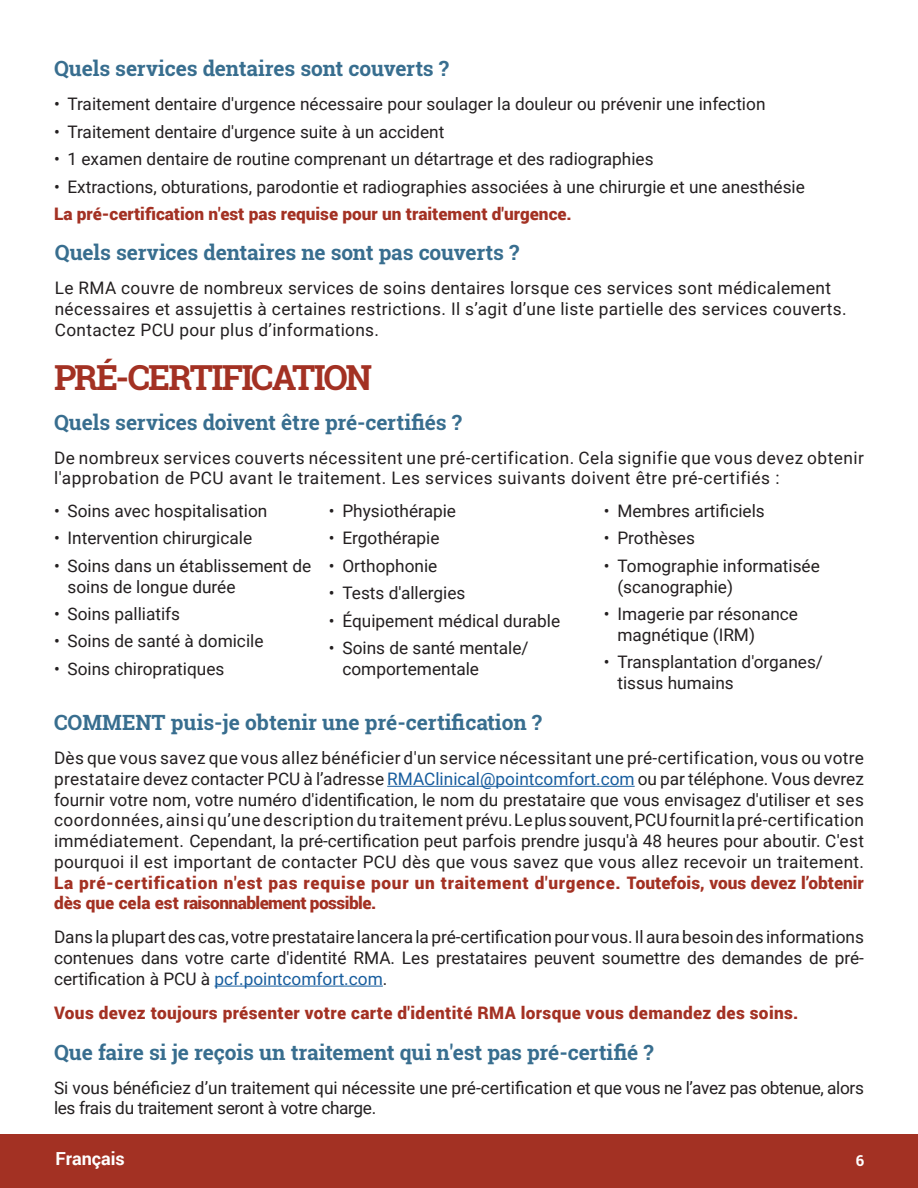
<style>
.page{position:relative;width:918px;height:1188px;background:#fff}
.page>*{position:absolute;margin:0;border:0;box-sizing:border-box;transform-origin:0 0}
.Chapter_Header{font:700 34.5px "Roboto Slab";letter-spacing:-.055em;color:#a33123}
.Header_2{font:700 21px "Roboto Slab";letter-spacing:-.005em;color:#386e8f}
.Body_Copy{font:700 21px "Roboto Slab";color:#386e8f}
.Body_Copy-2{font:700 18px "Roboto";color:#fff}
.Body_Copy-3{font:17.25px/20.7px "Roboto";color:#231f20}
.Body_Copy-4{font:900 17.25px/20.7px "Roboto";letter-spacing:.015em;color:#a33123}
.Body_Copy-5{font:17.25px/20.7px "Roboto";letter-spacing:.02em;color:#231f20}
.Body_Copy-6{font:17.25px/20.7px "Roboto";letter-spacing:.03em;color:#231f20}
.Body_Copy-7{font:17.25px/20.7px "Roboto";letter-spacing:-.02em;color:#231f20}
.Body_Copy-8{font:700 15px "Roboto Slab";color:#fff}
.s1{color:#175d9e}
</style>
<div class="page">
<div style="left:0;top:1134px;width:918px;height:54px;background:#a33123"></div>
<hr style="left:387px;top:786px;width:248px;height:1px;background:#175d9e">
<hr style="left:215px;top:986px;width:168px;height:1px;background:#175d9e">
<p class="Header_2" style="left:54px;top:54px;width:397px">Quels services dentaires sont couverts ?</p>
<p class="Body_Copy-3" style="left:54px;top:93px;width:713px">• Traitement dentaire d'urgence nécessaire pour soulager la douleur ou prévenir une infection</p>
<p class="Body_Copy-3" style="left:54px;top:121px;width:392px">• Traitement dentaire d'urgence suite à un accident</p>
<p class="Body_Copy-3" style="left:54px;top:148px;width:601px">• 1 examen dentaire de routine comprenant un détartrage et des radiographies</p>
<p class="Body_Copy-3" style="left:54px;top:175px;width:752px">• Extractions, obturations, parodontie et radiographies associées à une chirurgie et une anesthésie</p>
<p class="Body_Copy-4" style="left:54px;top:203px;width:519px">La pré-certification n'est pas requise pour un traitement d'urgence.</p>
<p class="Header_2" style="left:55px;top:238px;width:466px">Quels services dentaires ne sont pas couverts ?</p>
<p class="Body_Copy-5" style="left:55px;top:277px;width:793px">Le RMA couvre de nombreux services de soins dentaires lorsque ces services sont médicalement nécessaires et assujettis à certaines restrictions. Il s’agit d’une liste partielle des services couverts.<br>Contactez PCU pour plus d’informations.</p>
<p class="Chapter_Header" style="left:54px;top:354px;width:320px">PRÉ-CERTIFICATION</p>
<p class="Header_2" style="left:54px;top:408px;width:409px">Quels services doivent être pré-certifiés ?</p>
<p class="Body_Copy-6" style="left:54px;top:447px;width:812px">De nombreux services couverts nécessitent une pré-certification. Cela signifie que vous devez obtenir l'approbation de PCU avant le traitement. Les services suivants doivent être pré-certifiés :</p>
<p class="Body_Copy-3" style="left:54px;top:500px;width:215px">• Soins avec hospitalisation</p>
<p class="Body_Copy-3" style="left:54px;top:527px;width:200px">• Intervention chirurgicale</p>
<p class="Body_Copy-3" style="left:68px;top:555px;width:245px;text-indent:-14px">• Soins dans un établissement de soins de longue durée</p>
<p class="Body_Copy-3" style="left:54px;top:603px;width:128px">• Soins palliatifs</p>
<p class="Body_Copy-3" style="left:54px;top:630px;width:211px">• Soins de santé à domicile</p>
<p class="Body_Copy-3" style="left:54px;top:658px;width:172px">• Soins chiropratiques</p>
<p class="Body_Copy-3" style="left:329px;top:500px;width:129px">• Physiothérapie</p>
<p class="Body_Copy-3" style="left:329px;top:527px;width:112px">• Ergothérapie</p>
<p class="Body_Copy-3" style="left:329px;top:555px;width:110px">• Orthophonie</p>
<p class="Body_Copy-3" style="left:329px;top:582px;width:138px">• Tests d'allergies</p>
<p class="Body_Copy-3" style="left:329px;top:610px;width:233px">• Équipement médical durable</p>
<p class="Body_Copy-3" style="left:342px;top:637px;width:188px;text-indent:-14px">• Soins de santé mentale/ comportementale</p>
<p class="Body_Copy-3" style="left:604px;top:500px;width:162px">• Membres artificiels</p>
<p class="Body_Copy-3" style="left:604px;top:527px;width:93px">• Prothèses</p>
<p class="Body_Copy-3" style="left:617px;top:555px;width:204px;text-indent:-14px">• Tomographie informatisée (scanographie)</p>
<p class="Body_Copy-3" style="left:617px;top:603px;width:182px;text-indent:-14px">• Imagerie par résonance magnétique (IRM)</p>
<p class="Body_Copy-3" style="left:617px;top:651px;width:207px;text-indent:-14px">• Transplantation d'organes/ tissus humains</p>
<p class="Body_Copy" style="left:54px;top:708px;width:490px">COMMENT puis-je obtenir une pré-certification ?</p>
<p class="Body_Copy-3" style="left:54px;top:747px;width:812px;text-align:justify">Dès que vous savez que vous allez bénéficier d'un service nécessitant une pré-certification, vous ou votre prestataire devez contacter PCU à l’adresse <span class="s1">RMAClinical@pointcomfort.com</span> ou par téléphone. Vous devrez fournir votre nom, votre numéro d'identification, le nom du prestataire que vous envisagez d'utiliser et ses coordonnées, ainsi qu’une description du traitement prévu. Le plus souvent, PCU fournit la pré-certification immédiatement. Cependant, la pré-certification peut parfois prendre jusqu'à 48 heures pour aboutir. C'est pourquoi il est important de contacter PCU dès que vous savez que vous allez recevoir un traitement.</p>
<p class="Body_Copy-4" style="left:54px;top:871px;width:811px">La pré-certification n'est pas requise pour un traitement d'urgence. Toutefois, vous devez l’obtenir dès que cela est raisonnablement possible.</p>
<p class="Body_Copy-3" style="left:54px;top:926px;width:812px;text-align:justify">Dans la plupart des cas, votre prestataire lancera la pré-certification pour vous. Il aura besoin des informations contenues dans votre carte d'identité RMA. Les prestataires peuvent soumettre des demandes de pré&shy;certification à PCU à <span class="s1">pcf.pointcomfort.com</span>.</p>
<p class="Body_Copy-4" style="left:54px;top:1002px;width:746px">Vous devez toujours présenter votre carte d'identité RMA lorsque vous demandez des soins.</p>
<p class="Header_2" style="left:54px;top:1038px;width:601px">Que faire si je reçois un traitement qui n'est pas pré-certifié ?</p>
<p class="Body_Copy-7" style="left:54px;top:1077px;width:812px">Si vous bénéficiez d’un traitement qui nécessite une pré-certification et que vous ne l’avez pas obtenue, alors les frais du traitement seront à votre charge.</p>
<p class="Body_Copy-2" style="left:56px;top:1146px;width:71px">Français</p>
<p class="Body_Copy-8" style="left:856px;top:1150px;width:10px">6</p>
</div>
